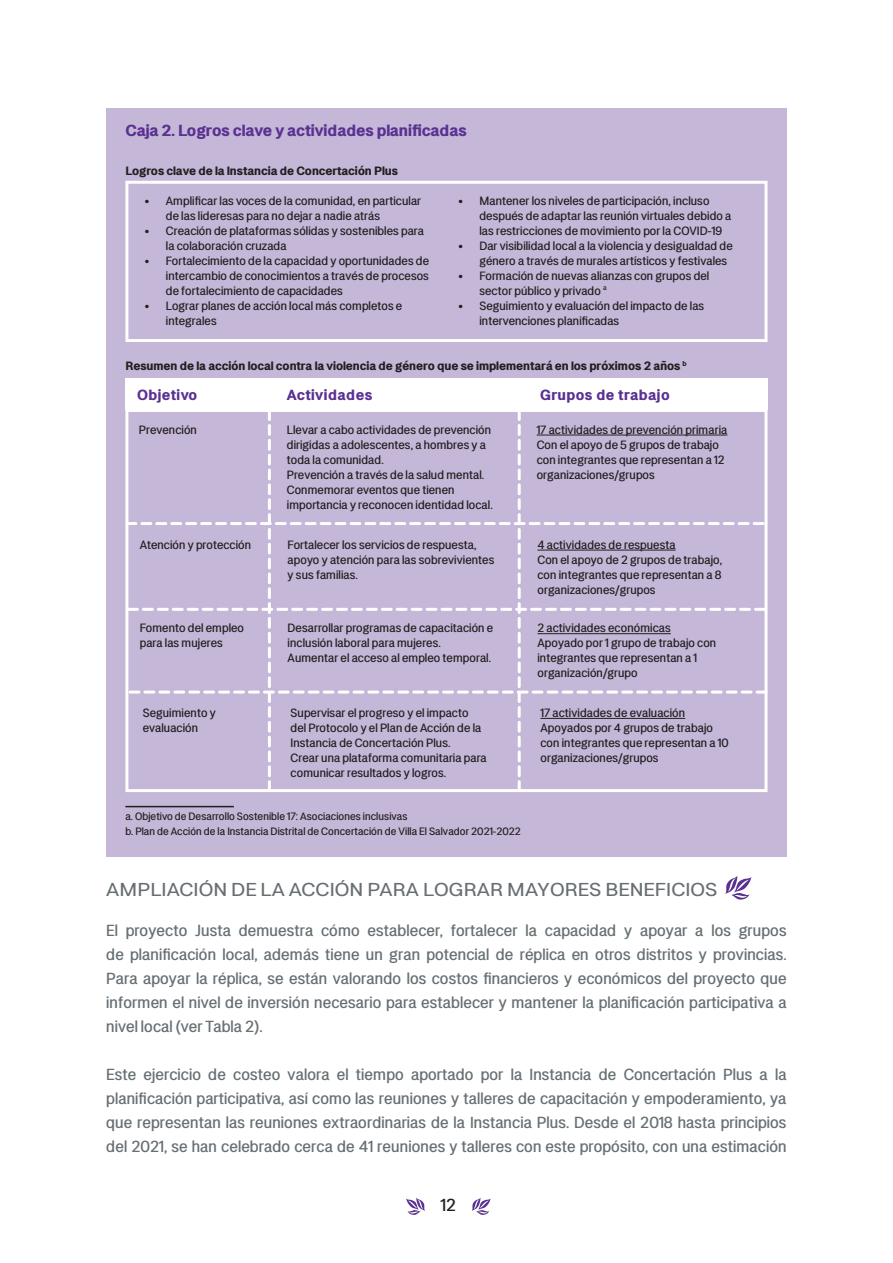
<style>
.page{position:relative;width:893px;height:1263px;background:#fff}
.page>*{position:absolute;margin:0;border:0;box-sizing:border-box;transform-origin:0 0}
.t1{font:500 21px "LT Amber Extended";color:#666f74}
.t2{font:500 19.5px "LT Amber";color:#231f20}
.t3{font:500 18px/24px "LT Amber";color:#666f74;text-align:justify}
.t4{font:700 18px "LT Amber";color:#5a3192}
.t5{font:700 16.5px "LT Amber";letter-spacing:.03em;color:#5a3192}
.t6{font:500 13.5px/15px "LT Amber";color:#231f20}
.t7{font:700 13.5px "LT Amber";color:#231f20}
.t8{font:500 12px "LT Amber";color:#231f20}
</style>
<div class="page">
<svg style="left:472px;top:1198px;width:19px;height:17px"></svg>
<svg style="left:406px;top:1198px;width:19px;height:17px"></svg>
<div style="left:106px;top:108px;width:681px;height:749px;background:#c5b7d8"></div>
<svg style="left:725px;top:876px;width:26px;height:24px"></svg>
<hr style="left:125px;top:806px;width:109px;height:1px;background:#231f20">
<div style="left:126px;top:378px;width:641px;height:31px;background:#fff"></div>
<svg style="left:127px;top:411px;width:639px;height:380px"></svg>
<hr style="left:540px;top:718px;width:145px;height:1px;background:#231f20">
<div style="left:125px;top:181px;width:642px;height:161px;border:3px solid #fff"></div>
<p class="t4" style="left:125px;top:121px;width:343px">Caja 2. Logros clave y actividades planificadas</p>
<p class="t7" style="left:125px;top:164px;width:274px">Logros clave de la Instancia de Concertación Plus</p>
<p class="t6" style="left:145px;top:193px;width:7px">•</p>
<p class="t6" style="left:145px;top:223px;width:7px">•</p>
<p class="t6" style="left:145px;top:253px;width:7px">•</p>
<p class="t6" style="left:145px;top:298px;width:7px">•</p>
<p class="t6" style="left:166px;top:193px;width:257px">Amplificar las voces de la comunidad, en particular de las lideresas para no dejar a nadie atrás</p>
<p class="t6" style="left:166px;top:223px;width:260px">Creación de plataformas sólidas y sostenibles para la colaboración cruzada</p>
<p class="t6" style="left:166px;top:253px;width:265px;text-align:justify">Fortalecimiento de la capacidad y oportunidades de intercambio de conocimientos a través de procesos de fortalecimiento de capacidades</p>
<p class="t6" style="left:166px;top:298px;width:238px">Lograr planes de acción local más completos e integrales</p>
<p class="t6" style="left:458px;top:193px;width:7px">•</p>
<p class="t6" style="left:458px;top:238px;width:7px">•</p>
<p class="t6" style="left:458px;top:268px;width:7px">•</p>
<p class="t6" style="left:458px;top:298px;width:7px">•</p>
<p class="t6" style="left:479px;top:193px;width:254px">Mantener los niveles de participación, incluso después de adaptar las reunión virtuales debido a las restricciones de movimiento por la COVID-19</p>
<p class="t6" style="left:479px;top:238px;width:255px">Dar visibilidad local a la violencia y desigualdad de género a través de murales artísticos y festivales</p>
<p class="t6" style="left:479px;top:268px;width:231px">Formación de nuevas alianzas con grupos del sector público y privado <sup>a</sup></p>
<p class="t6" style="left:479px;top:298px;width:226px">Seguimiento y evaluación del impacto de las intervenciones planificadas</p>
<p class="t7" style="left:125px;top:359px;width:563px">Resumen de la acción local contra la violencia de género que se implementará en los próximos 2 años <sup>b</sup></p>
<p class="t5" style="left:137px;top:385px;width:62px">Objetivo</p>
<p class="t6" style="left:139px;top:422px;width:60px">Prevención</p>
<p class="t5" style="left:287px;top:385px;width:87px">Actividades</p>
<p class="t5" style="left:540px;top:385px;width:131px">Grupos de trabajo</p>
<p class="t6" style="left:287px;top:422px;width:206px">Llevar a cabo actividades de prevención dirigidas a adolescentes, a hombres y a toda la comunidad.</p>
<p class="t6" style="left:287px;top:467px;width:207px">Prevención a través de la salud mental.<br>Conmemorar eventos que tienen importancia y reconocen identidad local.</p>
<p class="t6" style="left:537px;top:422px;width:192px">17 actividades de prevención primaria</p>
<p class="t6" style="left:537px;top:437px;width:189px">Con el apoyo de 5 grupos de trabajo con integrantes que representan a 12 organizaciones/grupos</p>
<p class="t6" style="left:140px;top:537px;width:113px">Atención y protección</p>
<p class="t6" style="left:288px;top:537px;width:208px">Fortalecer los servicios de respuesta, apoyo y atención para las sobrevivientes y sus familias.</p>
<p class="t6" style="left:537px;top:537px;width:140px">4 actividades de respuesta</p>
<p class="t6" style="left:537px;top:552px;width:186px;text-align:justify">Con el apoyo de 2 grupos de trabajo, con integrantes que representan a 8 organizaciones/grupos</p>
<p class="t6" style="left:140px;top:621px;width:106px">Fomento del empleo para las mujeres</p>
<p class="t6" style="left:288px;top:621px;width:207px">Desarrollar programas de capacitación e inclusión laboral para mujeres.</p>
<p class="t6" style="left:288px;top:651px;width:205px">Aumentar el acceso al empleo temporal.</p>
<p class="t6" style="left:143px;top:706px;width:75px">Seguimiento y evaluación</p>
<p class="t6" style="left:291px;top:706px;width:192px">Supervisar el progreso y el impacto del Protocolo y el Plan de Acción de la<br>Instancia de Concertación Plus.</p>
<p class="t6" style="left:291px;top:751px;width:198px">Crear una plataforma comunitaria para comunicar resultados y logros.</p>
<p class="t8" style="left:125px;top:810px;width:284px">a. Objetivo de Desarrollo Sostenible 17: Asociaciones inclusivas</p>
<p class="t8" style="left:125px;top:825px;width:397px">b. Plan de Acción de la Instancia Distrital de Concertación de Villa El Salvador 2021-2022</p>
<p class="t6" style="left:537px;top:621px;width:135px">2 actividades económicas</p>
<p class="t6" style="left:537px;top:636px;width:180px">Apoyado por 1 grupo de trabajo con integrantes que representan a 1 organización/grupo</p>
<p class="t6" style="left:540px;top:706px;width:146px">17 actividades de evaluación</p>
<p class="t6" style="left:540px;top:721px;width:190px">Apoyados por 4 grupos de trabajo con integrantes que representan a 10 organizaciones/grupos</p>
<p class="t1" style="left:106px;top:878px;width:613px">AMPLIACIÓN DE LA ACCIÓN PARA LOGRAR MAYORES BENEFICIOS</p>
<p class="t3" style="left:106px;top:919px;width:682px">El proyecto Justa demuestra cómo establecer, fortalecer la capacidad y apoyar a los grupos de planificación local, además tiene un gran potencial de réplica en otros distritos y provincias.<br>Para apoyar la réplica, se están valorando los costos financieros y económicos del proyecto que informen el nivel de inversión necesario para establecer y mantener la planificación participativa a</p>
<p class="t3" style="left:106px;top:1015px;width:158px">nivel local (ver Tabla 2).</p>
<p class="t3" style="left:106px;top:1063px;width:682px">Este ejercicio de costeo valora el tiempo aportado por la Instancia de Concertación Plus a la planificación participativa, así como las reuniones y talleres de capacitación y empoderamiento, ya que representan las reuniones extraordinarias de la Instancia Plus. Desde el 2018 hasta principios del 2021, se han celebrado cerca de 41 reuniones y talleres con este propósito, con una estimación</p>
<p class="t2" style="left:441px;top:1195px;width:17px">12</p>
</div>
